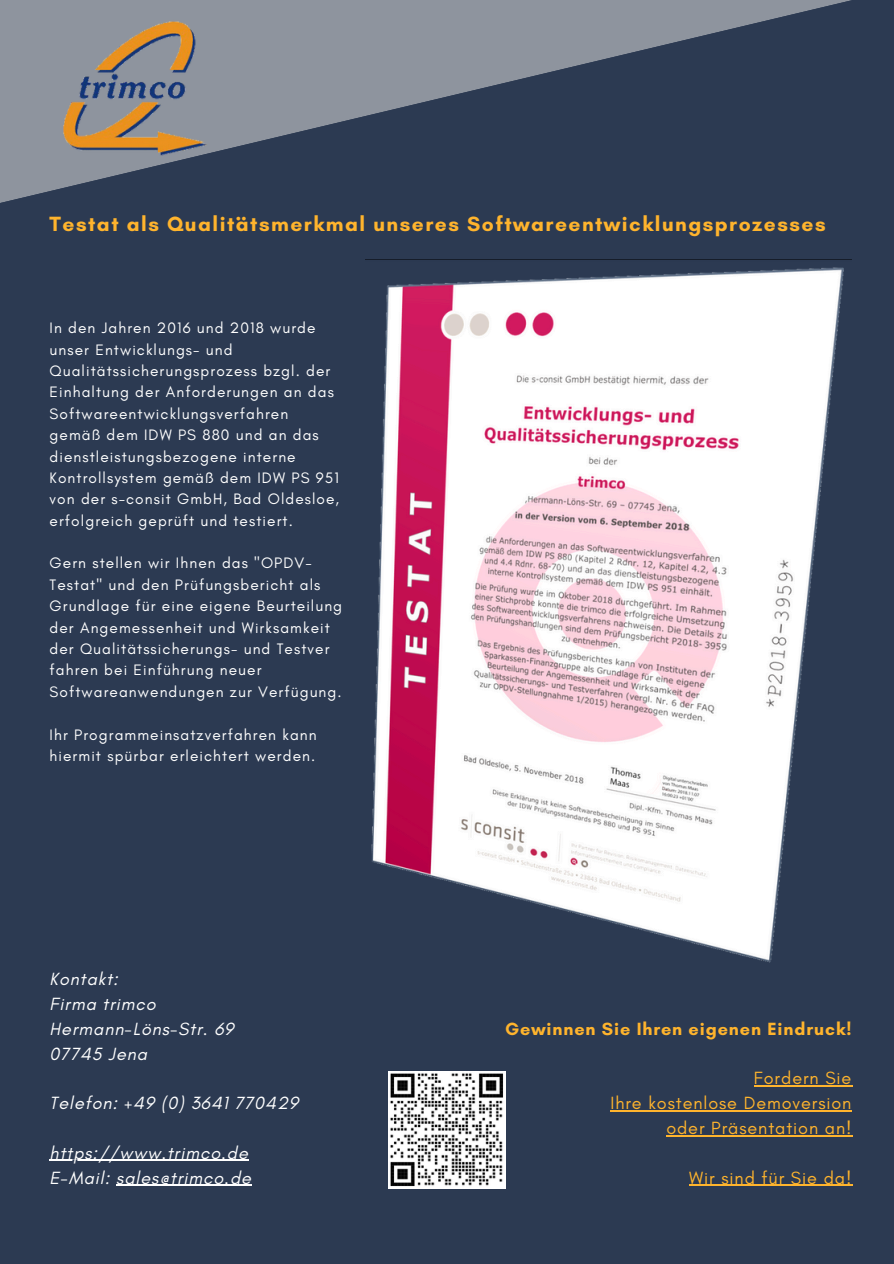
<style>
.page{position:relative;width:894px;height:1264px;background:#fff}
.page>*{position:absolute;margin:0;border:0;box-sizing:border-box;transform-origin:0 0}
.t1{font:700 21px "Glacial Indifference";letter-spacing:.07em;color:#ffb42d}
.t2{font:italic 18px/24.8px "Glacial Indifference";letter-spacing:.05em;color:#fff}
.t3{font:18px/24.8px "Glacial Indifference";letter-spacing:.05em;color:#ffb42d;text-align:right}
.t4{font:700 18px "Glacial Indifference";letter-spacing:.05em;color:#ffb42d}
.t5{font:15.45px/21.3px "Glacial Indifference";letter-spacing:.07em;color:#fff}
</style>
<div class="page">
<div style="left:0;top:0;width:893px;height:1263px;background:#2c3a52"></div>
<svg style="left:0;top:0;width:851px;height:203px"></svg>
<img style="left:388px;top:1071px;width:117px;height:117px">
<img style="left:53px;top:16px;width:163px;height:146px">
<img style="left:366px;top:259px;width:484px;height:704px">
<hr style="left:753px;top:1085px;width:99px;height:1px;background:#ffb42d">
<hr style="left:610px;top:1110px;width:32px;height:1px;background:#ffb42d">
<hr style="left:648px;top:1110px;width:204px;height:1px;background:#ffb42d">
<hr style="left:666px;top:1135px;width:186px;height:1px;background:#ffb42d">
<hr style="left:689px;top:1184px;width:163px;height:1px;background:#ffb42d">
<hr style="left:50px;top:1159px;width:199px;height:1px;background:#fff">
<hr style="left:116px;top:1184px;width:136px;height:1px;background:#fff">
<h3 class="t1" style="left:50px;top:211px;width:777px">Testat als Qualitätsmerkmal unseres Softwareentwicklungsprozesses</h3>
<h3 class="t5" style="left:50px;top:317px;width:291px">In den Jahren 2016 und 2018 wurde unser Entwicklungs- und Qualitätssicherungsprozess bzgl. der Einhaltung der Anforderungen an das Softwareentwicklungsverfahren gemäß dem IDW PS 880 und an das dienstleistungsbezogene interne Kontrollsystem gemäß dem IDW PS 951 von der s-consit GmbH, Bad Oldesloe, erfolgreich geprüft und testiert.</h3>
<h3 class="t5" style="left:50px;top:552px;width:294px">Gern stellen wir Ihnen das "OPDV-Testat" und den Prüfungsbericht als Grundlage für eine eigene Beurteilung der Angemessenheit und Wirksamkeit der Qualitätssicherungs- und Testver fahren bei Einführung neuer Softwareanwendungen zur Verfügung.</h3>
<p class="t5" style="left:50px;top:723px;width:268px">Ihr Programmeinsatzverfahren kann hiermit spürbar erleichtert werden.</p>
<p class="t2" style="left:50px;top:966px;width:185px">Kontakt:<br>Firma trimco<br>Hermann-Löns-Str. 69<br>07745 Jena</p>
<p class="t2" style="left:50px;top:1090px;width:250px">Telefon: +49 (0) 3641 770429</p>
<p class="t2" style="left:50px;top:1140px;width:203px">https://www.trimco.de<br>E-Mail: sales@trimco.de</p>
<p class="t4" style="left:505px;top:1017px;width:347px">Gewinnen Sie Ihren eigenen Eindruck!</p>
<p class="t3" style="left:610px;top:1065px;width:242px">Fordern Sie<br>Ihre kostenlose Demoversion oder Präsentation an!</p>
<h1 class="t3" style="left:689px;top:1164px;width:164px">Wir sind für Sie da!</h1>
</div>
